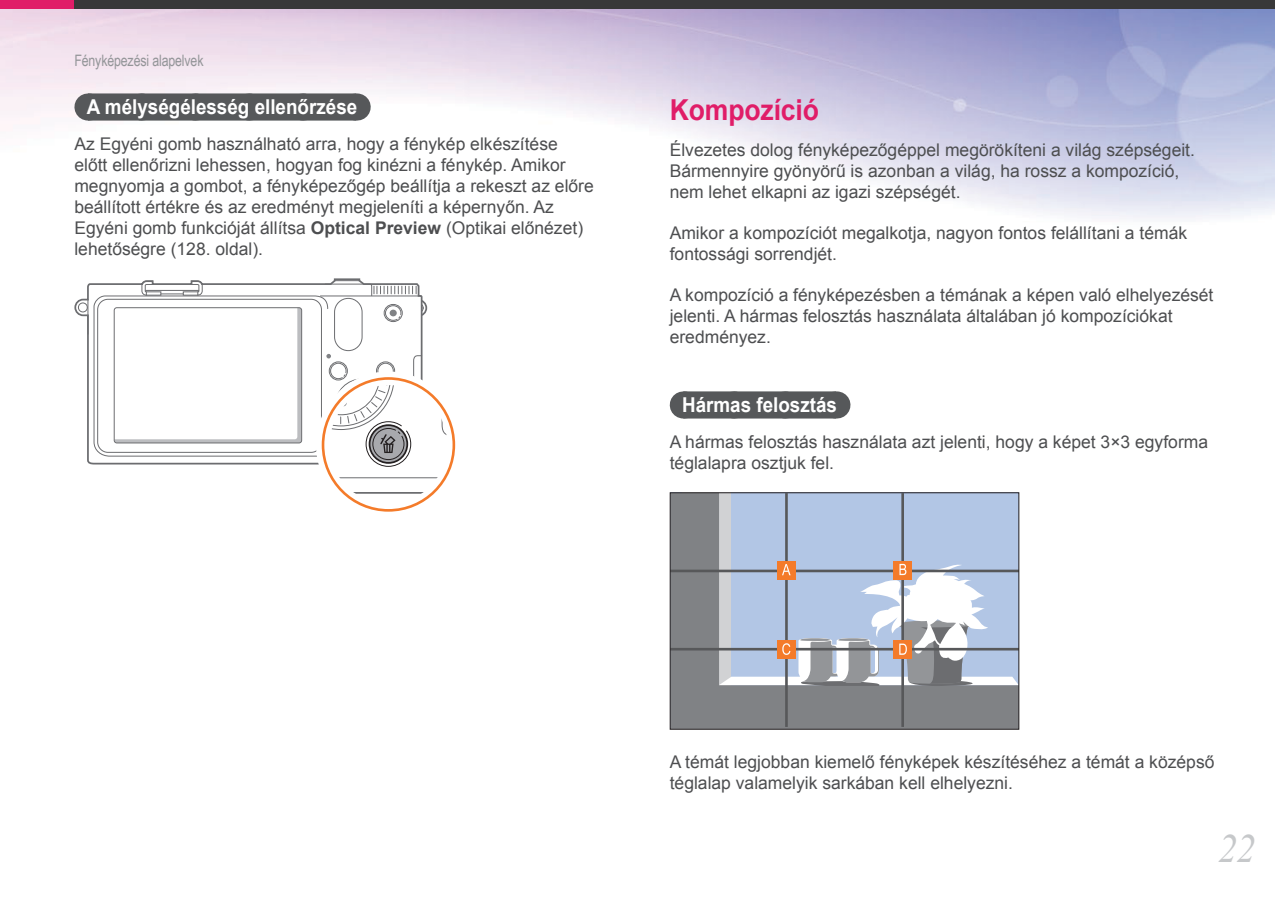
<style>
.page{position:relative;width:1275px;height:903px;background:#fff}
.page>*{position:absolute;margin:0;border:0;box-sizing:border-box;transform-origin:0 0}
.t1{font:italic 40.25px "Times New Roman";color:#c6c8ca;scale:.95 1}
.t2{font:700 28.88px "Arial";letter-spacing:-.005em;color:#e01d68;scale:.92 1}
.t3{font:700 20.47px "Arial";color:#fff;scale:.92 1}
.t4{font:17.5px/21px "Arial";color:#4d4e50}
.t5{font:15.75px "Arial Narrow";letter-spacing:-.01em;color:#939598;scale:.96 1}
.s1{font-weight:700}
</style>
<div class="page">
<img style="left:0;top:9px;width:1275px;height:209px">
<div style="left:0;top:0;width:74px;height:9px;background:#e01d68"></div>
<div style="left:74px;top:0;width:1201px;height:9px;background:#383839"></div>
<div style="left:88px;top:93px;width:268px;height:28px;background:#56585a"></div>
<svg style="left:142px;top:93px;width:187px;height:28px"></svg>
<svg style="left:356px;top:93px;width:1px;height:28px"></svg>
<svg style="left:74px;top:278px;width:349px;height:187px"></svg>
<svg style="left:93px;top:295px;width:328px;height:162px"></svg>
<hr style="left:320px;top:295px;width:101px;height:1px;background:#6c6d70">
<div style="left:114px;top:307px;width:188px;height:136px;border:1px solid #6c6d70;border-radius:3px"></div>
<svg style="left:141px;top:280px;width:12px;height:16px"></svg>
<div style="left:146px;top:291px;width:15px;height:5px;border:1px solid #6c6d70"></div>
<svg style="left:191px;top:280px;width:12px;height:16px"></svg>
<div style="left:183px;top:291px;width:15px;height:5px;border:1px solid #6c6d70"></div>
<hr style="left:145px;top:290px;width:54px;height:1px;background:#6c6d70">
<svg style="left:161px;top:293px;width:22px;height:1px"></svg>
<div style="left:334px;top:298px;width:28px;height:53px;border:1px solid #6c6d70;border-radius:14px"></div>
<div style="left:384px;top:304px;width:19px;height:18px;border:1px solid #6c6d70;border-radius:50%"></div>
<svg style="left:324px;top:280px;width:104px;height:41px"></svg>
<svg style="left:78px;top:302px;width:10px;height:11px"></svg>
<hr style="left:88px;top:300px;width:1px;height:34px;background:#6c6d70">
<div style="left:97px;top:299px;width:225px;height:154px;border:1px solid #6c6d70;border-radius:10px"></div>
<div style="left:316px;top:371px;width:145px;height:146px;border:14px solid #fff;border-radius:50%"></div>
<div style="left:322px;top:377px;width:133px;height:135px;border:3px solid #f47b2a;border-radius:50%"></div>
<svg style="left:326px;top:354px;width:121px;height:141px"></svg>
<div style="left:683px;top:391px;width:153px;height:27px;background:#56585a"></div>
<svg style="left:734px;top:391px;width:76px;height:1px"></svg>
<svg style="left:836px;top:391px;width:1px;height:27px"></svg>
<svg style="left:672px;top:494px;width:345px;height:234px;background:#97a1b1"></svg>
<hr style="left:670px;top:570px;width:349px;height:2px;background:#57585a">
<hr style="left:670px;top:648px;width:349px;height:2px;background:#57585a">
<hr style="left:901px;top:493px;width:3px;height:234px;background:#57585a">
<hr style="left:785px;top:493px;width:3px;height:234px;background:#57585a">
<div style="left:777px;top:561px;width:19px;height:18px;background:#f47b2a"></div>
<div style="left:893px;top:561px;width:19px;height:18px;background:#f47b2a"></div>
<svg style="left:719px;top:564px;width:298px;height:122px"></svg>
<div style="left:670px;top:492px;width:349px;height:238px;border:1px solid #231f20"></div>
<p class="t5" style="left:74px;top:51px;width:136px">Fényképezési alapelvek</p>
<p class="t3" style="left:87px;top:96px;width:295px">A mélységélesség ellenőrzése</p>
<p class="t4" style="left:74px;top:133px;width:521px">Az Egyéni gomb használható arra, hogy a fénykép elkészítése előtt ellenőrizni lehessen, hogyan fog kinézni a fénykép. Amikor megnyomja a gombot, a fényképezőgép beállítja a rekeszt az előre beállított értékre és az eredményt megjeleníti a képernyőn. Az Egyéni gomb funkcióját állítsa <span class="s1">Optical Preview</span> (Optikai előnézet) lehetőségre (128. oldal).</p>
<h2 class="t2" style="left:670px;top:94px;width:164px">Kompozíció</h2>
<p class="t4" style="left:670px;top:140px;width:527px">Élvezetes dolog fényképezőgéppel megörökíteni a világ szépségeit.<br>Bármennyire gyönyörű is azonban a világ, ha rossz a kompozíció, nem lehet elkapni az igazi szépségét.</p>
<p class="t4" style="left:670px;top:222px;width:519px">Amikor a kompozíciót megalkotja, nagyon fontos felállítani a témák fontossági sorrendjét.</p>
<p class="t4" style="left:670px;top:284px;width:545px">A kompozíció a fényképezésben a témának a képen való elhelyezését jelenti. A hármas felosztás használata általában jó kompozíciókat eredményez.</p>
<p class="t3" style="left:682px;top:393px;width:170px">Hármas felosztás</p>
<p class="t4" style="left:670px;top:431px;width:540px">A hármas felosztás használata azt jelenti, hogy a képet 3×3 egyforma téglalapra osztjuk fel.</p>
<p class="t4" style="left:670px;top:751px;width:546px">A témát legjobban kiemelő fényképek készítéséhez a témát a középső téglalap valamelyik sarkában kell elhelyezni.</p>
<h1 class="t1" style="left:1218px;top:826px;width:41px">22</h1>
</div>
